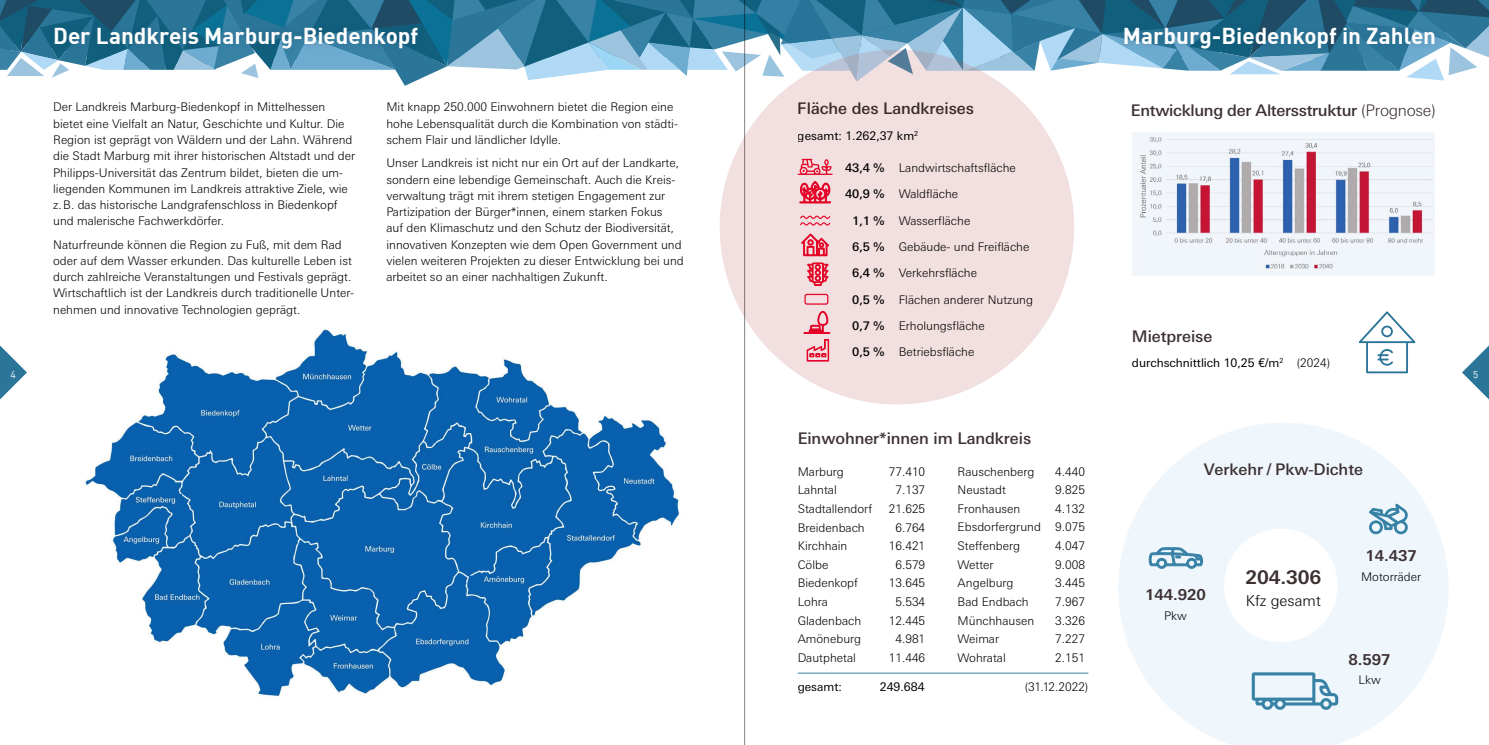
<style>
.page{position:relative;width:1489px;height:745px;background:#fff}
.page>*{position:absolute;margin:0;border:0;box-sizing:border-box;transform-origin:0 0}
.t1{font:22.5px "DIN Bold";letter-spacing:-.005em;color:#fff}
.t2{font:700 18.75px "LT Univers Basic";letter-spacing:-.005em;color:#3d3132}
.t3{font:500 16px "LT Univers Basic";letter-spacing:-.005em;color:#3d3132}
.t4{font:700 15px "LT Univers Basic";letter-spacing:-.005em;color:#3d3132}
.t5{font:300 15px "LT Univers Basic";color:#000}
.t6{font:300 11.88px/16.2px "LT Univers Basic";color:#000}
.t7{font:11.88px "LT Univers Basic";color:#000}
.t8{font:10px "DIN Regular Alternate";color:#fff}
.s1{font-weight:300}
.s2{font-weight:500}
</style>
<div class="page">
<svg style="left:1118px;top:423px;width:330px;height:321px;fill:#eff7fd"></svg>
<div style="left:1223px;top:528px;width:114px;height:113px;background:#fff;border-radius:50%"></div>
<svg style="left:0;top:0;width:1488px;height:86px"></svg>
<div style="left:47px;top:20px;width:378px;height:36px;background:#204b65;opacity:.3"></div>
<svg style="left:0;top:345px;width:27px;height:54px"></svg>
<svg style="left:1462px;top:346px;width:26px;height:53px"></svg>
<div style="left:1116px;top:20px;width:325px;height:36px;background:#204b65;opacity:.3"></div>
<img style="left:84px;top:328px;width:595px;height:369px">
<img style="left:1132px;top:132px;width:301px;height:144px">
<svg style="left:1368px;top:503px;width:39px;height:31px"></svg>
<svg style="left:1147px;top:546px;width:56px;height:23px"></svg>
<svg style="left:1251px;top:672px;width:87px;height:37px"></svg>
<div style="left:719px;top:50px;width:355px;height:354px;background:#f2dfdf;border-radius:50%"></div>
<svg style="left:807px;top:262px;width:21px;height:23px"></svg>
<svg style="left:803px;top:311px;width:27px;height:22px"></svg>
<svg style="left:800px;top:215px;width:30px;height:10px"></svg>
<svg style="left:801px;top:233px;width:27px;height:23px"></svg>
<svg style="left:797px;top:159px;width:35px;height:16px"></svg>
<svg style="left:799px;top:181px;width:31px;height:22px"></svg>
<svg style="left:806px;top:339px;width:23px;height:22px"></svg>
<div style="left:804px;top:293px;width:24px;height:11px;border:1px solid #e40428;border-radius:2px"></div>
<hr style="left:797px;top:672px;width:291px;height:1px;background:#3882a6">
<svg style="left:1358px;top:311px;width:57px;height:62px"></svg>
<hr style="left:744px;top:0;width:1px;height:744px;background:#000">
<h1 class="t1" style="left:53px;top:21px;width:366px">Der Landkreis Marburg-Biedenkopf</h1>
<p class="t6" style="left:53px;top:99px;width:303px">Der Landkreis Marburg-Biedenkopf in Mittelhessen bietet eine Vielfalt an Natur, Geschichte und Kultur. Die Region ist geprägt von Wäldern und der Lahn. Während die Stadt Marburg mit ihrer historischen Altstadt und der Philipps-Universität das Zentrum bildet, bieten die um&shy;liegenden Kommunen im Landkreis attraktive Ziele, wie z.B. das historische Landgrafenschloss in Biedenkopf und malerische Fachwerkdörfer.</p>
<p class="t6" style="left:53px;top:236px;width:302px">Naturfreunde können die Region zu Fuß, mit dem Rad oder auf dem Wasser erkunden. Das kulturelle Leben ist durch zahlreiche Veranstaltungen und Festivals geprägt.<br>Wirtschaftlich ist der Landkreis durch traditionelle Unter&shy;nehmen und innovative Technologien geprägt.</p>
<p class="t6" style="left:386px;top:99px;width:293px">Mit knapp 250.000 Einwohnern bietet die Region eine hohe Lebensqualität durch die Kombination von städti&shy;schem Flair und ländlicher Idylle.</p>
<p class="t6" style="left:386px;top:155px;width:299px">Unser Landkreis ist nicht nur ein Ort auf der Landkarte, sondern eine lebendige Gemeinschaft. Auch die Kreis&shy;verwaltung trägt mit ihrem stetigen Engagement zur Partizipation der Bürger*innen, einem starken Fokus<br>auf den Klimaschutz und den Schutz der Biodiversität, innovativen Konzepten wie dem Open Government und vielen weiteren Projekten zu dieser Entwicklung bei und arbeitet so an einer nachhaltigen Zukunft.</p>
<h1 class="t1" style="left:1122px;top:21px;width:314px">Marburg-Biedenkopf in Zahlen</h1>
<h3 class="t3" style="left:797px;top:99px;width:178px">Fläche des Landkreises</h3>
<h3 class="t3" style="left:1130px;top:101px;width:306px">Entwicklung der Altersstruktur <span class="s1">(Prognose)</span></h3>
<p class="t7" style="left:797px;top:128px;width:122px">gesamt: 1.262,37 km<sup>2</sup></p>
<p class="t6" style="left:845px;top:159px;width:172px"><span class="s2">43,4 %</span> Landwirtschaftsfläche</p>
<p class="t6" style="left:845px;top:186px;width:115px"><span class="s2">40,9 %</span> Waldfläche</p>
<p class="t6" style="left:852px;top:212px;width:120px"><span class="s2">1,1 %</span> Wasserfläche</p>
<p class="t6" style="left:852px;top:238px;width:179px"><span class="s2">6,5 %</span> Gebäude- und Freifläche</p>
<p class="t6" style="left:852px;top:264px;width:126px"><span class="s2">6,4 %</span> Verkehrsfläche</p>
<p class="t6" style="left:852px;top:291px;width:182px"><span class="s2">0,5 %</span> Flächen anderer Nutzung</p>
<p class="t6" style="left:852px;top:317px;width:134px"><span class="s2">0,7 %</span> Erholungsfläche</p>
<p class="t6" style="left:852px;top:343px;width:124px"><span class="s2">0,5 %</span> Betriebsfläche</p>
<h3 class="t3" style="left:1131px;top:326px;width:82px">Mietpreise</h3>
<p class="t7" style="left:1131px;top:355px;width:200px">durchschnittlich 10,25 €/m<sup>2</sup> <span class="s1">(2024)</span></p>
<p class="t8" style="left:11px;top:367px;width:7px">4</p>
<p class="t8" style="left:1472px;top:367px;width:7px">5</p>
<h3 class="t3" style="left:797px;top:429px;width:235px">Einwohner*innen im Landkreis</h3>
<p class="t6" style="left:797px;top:463px;width:48px">Marburg</p>
<p class="t6" style="left:888px;top:463px;width:38px">77.410</p>
<p class="t6" style="left:797px;top:481px;width:41px">Lahntal</p>
<p class="t6" style="left:895px;top:481px;width:31px">7.137</p>
<p class="t6" style="left:797px;top:500px;width:76px">Stadtallendorf</p>
<p class="t6" style="left:888px;top:500px;width:38px">21.625</p>
<p class="t6" style="left:797px;top:518px;width:69px">Breidenbach</p>
<p class="t6" style="left:895px;top:518px;width:31px">6.764</p>
<p class="t6" style="left:797px;top:537px;width:51px">Kirchhain</p>
<p class="t6" style="left:888px;top:537px;width:38px">16.421</p>
<p class="t6" style="left:797px;top:556px;width:32px">Cölbe</p>
<p class="t6" style="left:895px;top:556px;width:31px">6.579</p>
<p class="t6" style="left:797px;top:574px;width:62px">Biedenkopf</p>
<p class="t6" style="left:888px;top:574px;width:38px">13.645</p>
<p class="t6" style="left:797px;top:593px;width:32px">Lohra</p>
<p class="t6" style="left:895px;top:593px;width:31px">5.534</p>
<p class="t6" style="left:797px;top:611px;width:65px">Gladenbach</p>
<p class="t6" style="left:888px;top:611px;width:38px">12.445</p>
<p class="t6" style="left:797px;top:630px;width:65px">Amöneburg</p>
<p class="t6" style="left:895px;top:630px;width:31px">4.981</p>
<p class="t6" style="left:797px;top:648px;width:60px">Dautphetal</p>
<p class="t6" style="left:888px;top:648px;width:38px">11.446</p>
<p class="t6" style="left:957px;top:463px;width:78px">Rauschenberg</p>
<p class="t6" style="left:1055px;top:463px;width:31px">4.440</p>
<p class="t6" style="left:957px;top:481px;width:50px">Neustadt</p>
<p class="t6" style="left:1055px;top:481px;width:31px">9.825</p>
<p class="t6" style="left:957px;top:500px;width:64px">Fronhausen</p>
<p class="t6" style="left:957px;top:499px;width:129px;line-height:18.6px;text-align:justify;text-indent:98px">4.132<br>Ebsdorfergrund 9.075<br>Steffenberg</p>
<p class="t6" style="left:1055px;top:537px;width:31px">4.047</p>
<p class="t6" style="left:957px;top:556px;width:38px">Wetter</p>
<p class="t6" style="left:1055px;top:556px;width:31px">9.008</p>
<p class="t6" style="left:957px;top:574px;width:57px">Angelburg</p>
<p class="t6" style="left:1055px;top:574px;width:31px">3.445</p>
<p class="t6" style="left:957px;top:593px;width:73px">Bad Endbach</p>
<p class="t6" style="left:1055px;top:593px;width:31px">7.967</p>
<p class="t6" style="left:957px;top:611px;width:78px">Münchhausen</p>
<p class="t6" style="left:1055px;top:611px;width:31px">3.326</p>
<p class="t6" style="left:957px;top:630px;width:43px">Weimar</p>
<p class="t6" style="left:1055px;top:630px;width:31px">7.227</p>
<p class="t6" style="left:957px;top:648px;width:50px">Wohratal</p>
<p class="t6" style="left:1055px;top:648px;width:31px">2.151</p>
<p class="t7" style="left:797px;top:679px;width:46px">gesamt:</p>
<p class="t7" style="left:879px;top:679px;width:46px">249.684</p>
<p class="t6" style="left:1024px;top:678px;width:65px">(31.12.2022)</p>
<h3 class="t3" style="left:1203px;top:459px;width:161px">Verkehr / Pkw-Dichte</h3>
<p class="t4" style="left:1145px;top:585px;width:62px">144.920</p>
<p class="t6" style="left:1163px;top:606px;width:24px">Pkw</p>
<h2 class="t2" style="left:1245px;top:565px;width:77px">204.306</h2>
<p class="t5" style="left:1245px;top:591px;width:76px">Kfz gesamt</p>
<p class="t4" style="left:1365px;top:546px;width:53px">14.437</p>
<p class="t6" style="left:1360px;top:568px;width:62px">Motorräder</p>
<p class="t4" style="left:1348px;top:649px;width:44px">8.597</p>
<p class="t6" style="left:1358px;top:671px;width:24px">Lkw</p>
</div>
